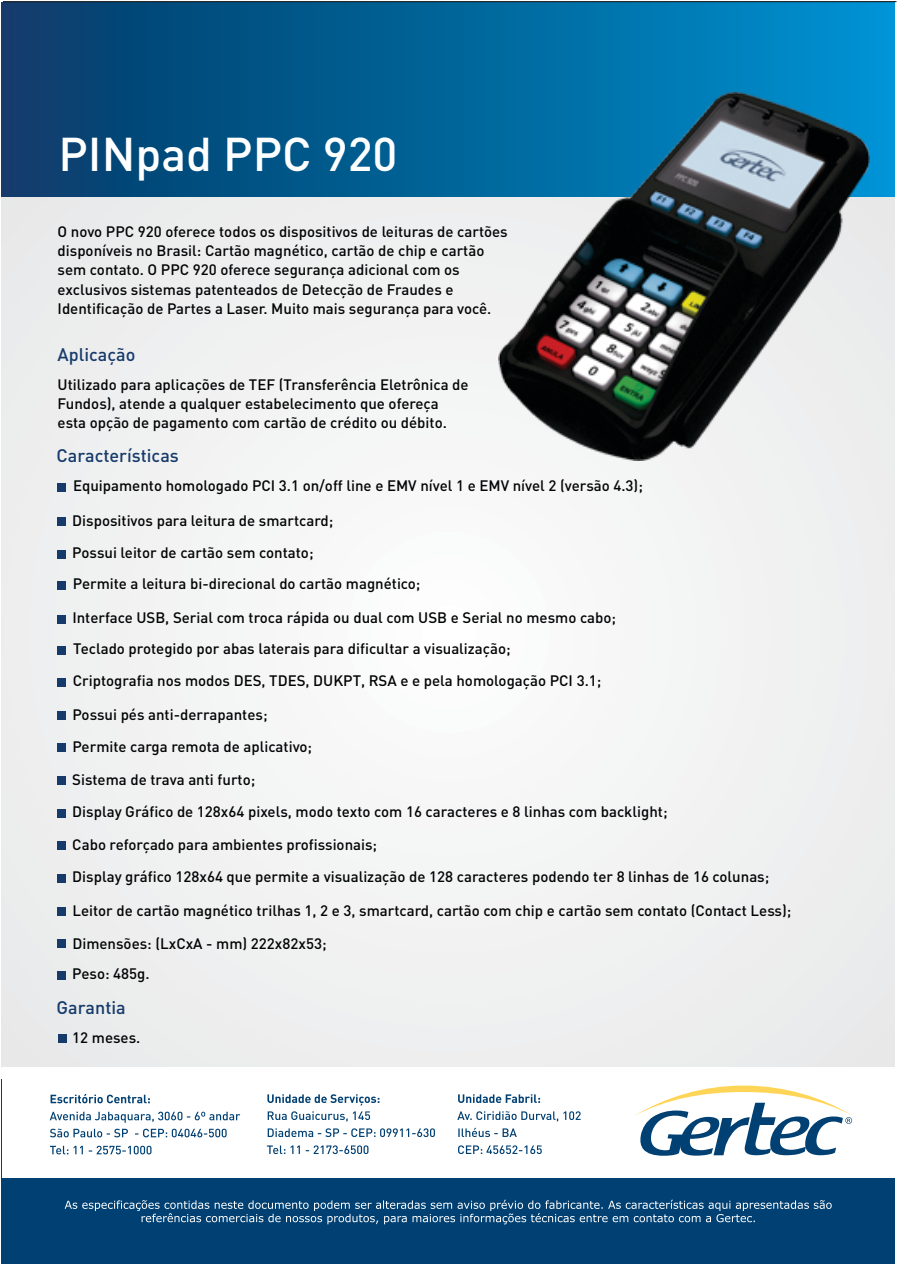
<style>
.page{position:relative;width:898px;height:1265px;background:#fff}
.page>*{position:absolute;margin:0;border:0;box-sizing:border-box;transform-origin:0 0}
.t1{font:500 46.8px "DIN Pro";color:#fff}
.t2{font:500 18px "DIN Pro";color:#163b6b}
.t3{font:500 15px/19.2px "DIN Pro";color:#020304}
</style>
<div class="page">
<div style="left:2px;top:196px;width:892px;height:871px;background:#f1f1f2"></div>
<div style="left:2px;top:3px;width:892px;height:193px;background:linear-gradient(to right,#063a67,#0092d0)"></div>
<hr style="left:3px;top:1px;width:893px;height:1px;background:#020304">
<div style="left:2px;top:1078px;width:892px;height:185px;background:#004072"></div>
<div style="left:2px;top:1067px;width:892px;height:111px;background:#fff"></div>
<svg style="left:635px;top:1085px;width:218px;height:70px"></svg>
<svg style="left:65px;top:1199px;width:766px;height:25px"></svg>
<svg style="left:50px;top:1094px;width:190px;height:28px"></svg>
<svg style="left:50px;top:1128px;width:176px;height:26px"></svg>
<svg style="left:267px;top:1094px;width:168px;height:60px"></svg>
<svg style="left:457px;top:1094px;width:123px;height:60px"></svg>
<div style="left:58px;top:483px;width:8px;height:8px;background:#163b6b"></div>
<div style="left:58px;top:581px;width:8px;height:8px;background:#163b6b"></div>
<div style="left:58px;top:517px;width:8px;height:8px;background:#163b6b"></div>
<div style="left:58px;top:615px;width:8px;height:8px;background:#163b6b"></div>
<div style="left:58px;top:550px;width:8px;height:8px;background:#163b6b"></div>
<div style="left:58px;top:646px;width:8px;height:8px;background:#163b6b"></div>
<div style="left:58px;top:711px;width:8px;height:8px;background:#163b6b"></div>
<div style="left:58px;top:841px;width:8px;height:9px;background:#163b6b"></div>
<div style="left:58px;top:777px;width:8px;height:8px;background:#163b6b"></div>
<div style="left:58px;top:907px;width:8px;height:8px;background:#163b6b"></div>
<div style="left:58px;top:678px;width:8px;height:8px;background:#163b6b"></div>
<div style="left:58px;top:743px;width:8px;height:8px;background:#163b6b"></div>
<div style="left:58px;top:874px;width:8px;height:8px;background:#163b6b"></div>
<div style="left:58px;top:809px;width:8px;height:8px;background:#163b6b"></div>
<div style="left:58px;top:940px;width:8px;height:8px;background:#163b6b"></div>
<div style="left:58px;top:971px;width:8px;height:8px;background:#163b6b"></div>
<div style="left:58px;top:1034px;width:8px;height:8px;background:#163b6b"></div>
<img style="left:498px;top:92px;width:370px;height:368px">
<h1 class="t1" style="left:58px;top:135px;width:340px">PINpad PPC 920</h1>
<p class="t3" style="left:58px;top:224px;width:451px">O novo PPC 920 oferece todos os dispositivos de leituras de cartões disponíveis no Brasil: Cartão magnético, cartão de chip e cartão sem contato. O PPC 920 oferece segurança adicional com os exclusivos sistemas patenteados de Detecção de Fraudes e Identificação de Partes a Laser. Muito mais segurança para você.</p>
<p class="t2" style="left:58px;top:347px;width:79px">Aplicação</p>
<p class="t3" style="left:58px;top:376px;width:412px">Utilizado para aplicações de TEF (Transferência Eletrônica de<br>Fundos), atende a qualquer estabelecimento que ofereça esta opção de pagamento com cartão de crédito ou débito.</p>
<p class="t2" style="left:57px;top:448px;width:124px">Características</p>
<p class="t3" style="left:73px;top:477px;width:571px">Equipamento homologado PCI 3.1 on/off line e EMV nível 1 e EMV nível 2 (versão 4.3);</p>
<p class="t3" style="left:72px;top:505px;width:349px;line-height:32px">Dispositivos para leitura de smartcard;<br>Possui leitor de cartão sem contato;<br>Permite a leitura bi-direcional do cartão magnético;</p>
<p class="t3" style="left:72px;top:603px;width:545px;line-height:31.5px">Interface USB, Serial com troca rápida ou dual com USB e Serial no mesmo cabo;<br>Teclado protegido por abas laterais para dificultar a visualização;<br>Criptografia nos modos DES, TDES, DUKPT, RSA e e pela homologação PCI 3.1;</p>
<p class="t3" style="left:72px;top:700px;width:241px;line-height:31.7px">Possui pés anti-derrapantes;<br>Permite carga remota de aplicativo;</p>
<p class="t3" style="left:72px;top:764px;width:596px;line-height:32.5px">Sistema de trava anti furto;<br>Display Gráfico de 128x64 pixels, modo texto com 16 caracteres e 8 linhas com backlight;<br>Cabo reforçado para ambientes profissionais;</p>
<p class="t3" style="left:72px;top:868px;width:698px">Display gráfico 128x64 que permite a visualização de 128 caracteres podendo ter 8 linhas de 16 colunas;</p>
<p class="t3" style="left:72px;top:902px;width:720px">Leitor de cartão magnético trilhas 1, 2 e 3, smartcard, cartão com chip e cartão sem contato (Contact Less);</p>
<p class="t3" style="left:72px;top:935px;width:256px">Dimensões: (LxCxA - mm) 222x82x53;</p>
<p class="t3" style="left:72px;top:965px;width:79px">Peso: 485g.</p>
<p class="t2" style="left:57px;top:1000px;width:71px">Garantia</p>
<p class="t3" style="left:72px;top:1029px;width:70px">12 meses.</p>
</div>
